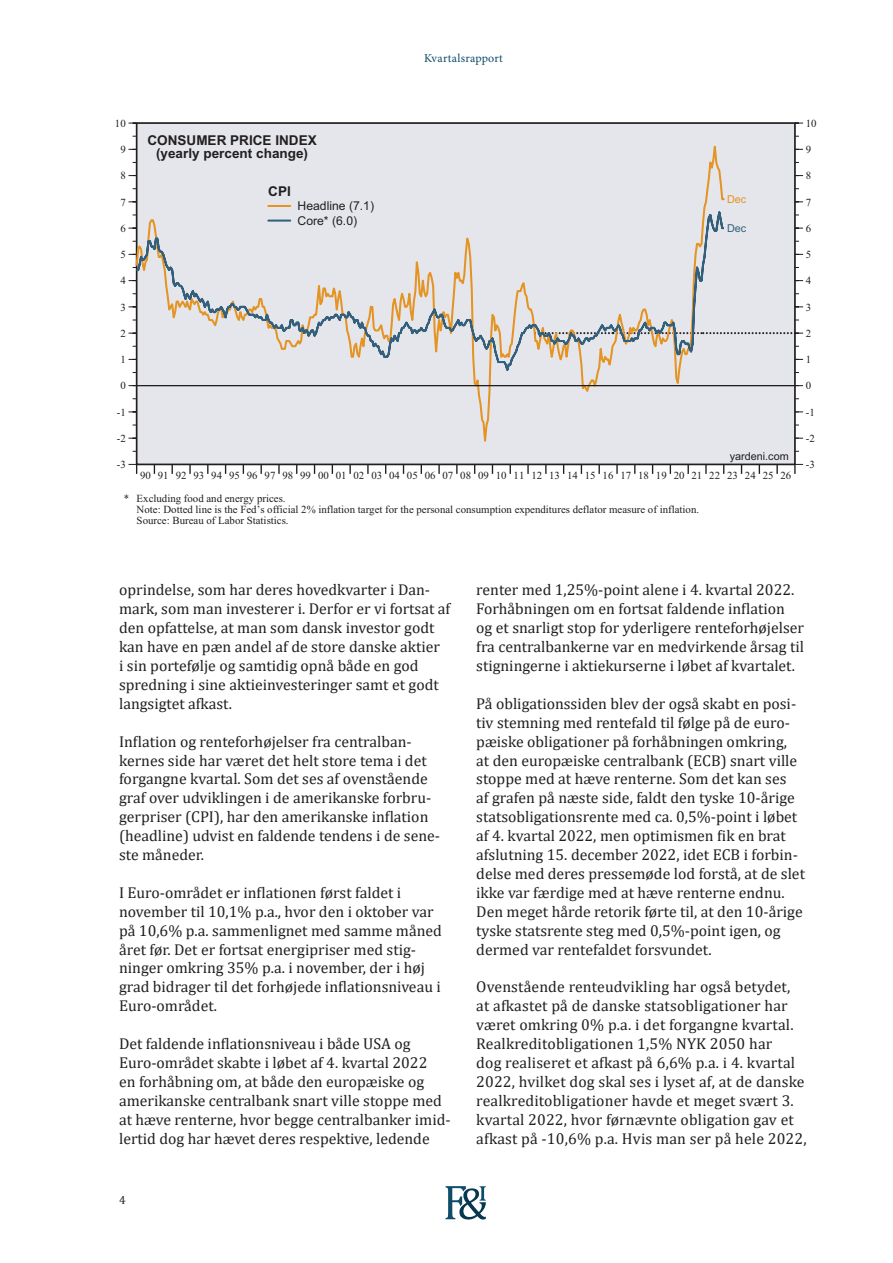
<style>
.page{position:relative;width:893px;height:1263px;background:#fff}
.page>*{position:absolute;margin:0;border:0;box-sizing:border-box;transform-origin:0 0}
.t1{font:15.75px/18.9px "Cambria";color:#231f20}
.t2{font:700 13.5px/13.5px "Arial";color:#231f20;text-align:center}
.t3{font:700 13.5px "Arial";color:#211e1e}
.t4{font:12.15px "Arial";color:#211e1e}
.t5{font:12px "Minion Pro";letter-spacing:.015em;color:#0e4c67}
.t6{font:12px "Cambria";color:#231f20}
.t7{font:10.8px/10.9px "Times New Roman";color:#211e1e}
.t8{font:10.8px "Arial";color:#211e1e}
.t9{font:10.8px "Arial";color:#e59323}
.t10{font:10.8px "Arial";color:#34607b}
</style>
<div class="page">
<svg style="left:445px;top:1186px;width:41px;height:33px"></svg>
<div style="left:137px;top:123px;width:658px;height:341px;background:#e4e6eb"></div>
<svg style="left:349px;top:465px;width:2px;height:9px"></svg>
<svg style="left:278px;top:465px;width:2px;height:9px"></svg>
<svg style="left:189px;top:465px;width:2px;height:9px"></svg>
<svg style="left:545px;top:465px;width:2px;height:9px"></svg>
<svg style="left:527px;top:465px;width:2px;height:9px"></svg>
<svg style="left:456px;top:465px;width:2px;height:9px"></svg>
<svg style="left:438px;top:465px;width:2px;height:9px"></svg>
<svg style="left:367px;top:465px;width:2px;height:9px"></svg>
<svg style="left:776px;top:465px;width:2px;height:9px"></svg>
<svg style="left:705px;top:465px;width:2px;height:9px"></svg>
<svg style="left:687px;top:465px;width:2px;height:9px"></svg>
<svg style="left:616px;top:465px;width:2px;height:9px"></svg>
<svg style="left:598px;top:465px;width:2px;height:9px"></svg>
<svg style="left:794px;top:464px;width:9px;height:10px"></svg>
<svg style="left:129px;top:464px;width:8px;height:10px"></svg>
<svg style="left:727px;top:332px;width:76px;height:2px"></svg>
<svg style="left:134px;top:127px;width:592px;height:337px"></svg>
<svg style="left:135px;top:201px;width:591px;height:176px"></svg>
<hr style="left:137px;top:385px;width:658px;height:1px;background:#231f20">
<hr style="left:268px;top:220px;width:22px;height:2px;background:#34607b">
<hr style="left:268px;top:205px;width:22px;height:2px;background:#e59323">
<p class="t5" style="left:424px;top:50px;width:80px">Kvartalsrapport</p>
<p class="t7" style="left:115px;top:119px;width:12px">10</p>
<p class="t7" style="left:806px;top:119px;width:12px">10</p>
<p class="t7" style="left:120px;top:145px;width:7px">9</p>
<p class="t2" style="left:147px;top:134px;width:171px">CONSUMER PRICE INDEX (yearly percent change)</p>
<p class="t7" style="left:806px;top:145px;width:7px">9</p>
<p class="t7" style="left:120px;top:171px;width:7px">8</p>
<p class="t7" style="left:806px;top:171px;width:7px">8</p>
<p class="t7" style="left:120px;top:198px;width:7px">7</p>
<p class="t3" style="left:268px;top:182px;width:24px">CPI</p>
<p class="t4" style="left:298px;top:198px;width:78px">Headline (7.1)</p>
<p class="t9" style="left:727px;top:192px;width:21px">Dec</p>
<p class="t7" style="left:806px;top:198px;width:7px">7</p>
<p class="t7" style="left:120px;top:224px;width:7px">6</p>
<p class="t4" style="left:298px;top:212px;width:61px">Core* (6.0)</p>
<p class="t10" style="left:727px;top:221px;width:21px">Dec</p>
<p class="t7" style="left:806px;top:224px;width:7px">6</p>
<p class="t7" style="left:120px;top:250px;width:7px">5</p>
<p class="t7" style="left:806px;top:250px;width:7px">5</p>
<p class="t7" style="left:120px;top:276px;width:7px">4</p>
<p class="t7" style="left:806px;top:276px;width:7px">4</p>
<p class="t7" style="left:120px;top:303px;width:7px">3</p>
<p class="t7" style="left:806px;top:303px;width:7px">3</p>
<p class="t7" style="left:120px;top:329px;width:7px">2</p>
<p class="t7" style="left:806px;top:329px;width:7px">2</p>
<p class="t7" style="left:120px;top:355px;width:7px">1</p>
<p class="t7" style="left:806px;top:355px;width:7px">1</p>
<p class="t7" style="left:120px;top:381px;width:7px">0</p>
<p class="t7" style="left:806px;top:381px;width:7px">0</p>
<p class="t7" style="left:117px;top:408px;width:11px">-1</p>
<p class="t7" style="left:806px;top:408px;width:11px">-1</p>
<p class="t7" style="left:117px;top:434px;width:11px">-2</p>
<p class="t7" style="left:806px;top:434px;width:11px">-2</p>
<p class="t7" style="left:117px;top:460px;width:11px">-3</p>
<p class="t8" style="left:730px;top:449px;width:61px">yardeni.com</p>
<p class="t7" style="left:806px;top:460px;width:11px">-3</p>
<p class="t7" style="left:140px;top:470px;width:653px">90 91 92 93 94 95 96 97 98 99 00 01 02 03 04 05 06 07 08 09 10 11 12 13 14 15 16 17 18 19 20 21 22 23 24 25 26</p>
<p class="t7" style="left:124px;top:494px;width:163px">* Excluding food and energy prices.</p>
<p class="t7" style="left:137px;top:505px;width:564px">Note: Dotted line is the Fed’s official 2% inflation target for the personal consumption expenditures deflator measure of inflation.<br>Source: Bureau of Labor Statistics.</p>
<p class="t1" style="left:119px;top:580px;width:333px">oprindelse, som har deres hovedkvarter i Dan&shy;mark, som man investerer i. Derfor er vi fortsat af den opfattelse, at man som dansk investor godt kan have en pæn andel af de store danske aktier<br>i sin portefølje og samtidig opnå både en god spredning i sine aktieinvesteringer samt et godt langsigtet afkast.</p>
<p class="t1" style="left:119px;top:732px;width:323px">Inflation og renteforhøjelser fra centralban&shy;kernes side har været det helt store tema i det forgangne kvartal. Som det ses af ovenstående graf over udviklingen i de amerikanske forbru&shy;gerpriser (CPI), har den amerikanske inflation (headline) udvist en faldende tendens i de sene&shy;ste måneder.</p>
<p class="t1" style="left:119px;top:883px;width:324px">I Euro-området er inflationen først faldet i november til 10,1% p.a., hvor den i oktober var på 10,6% p.a. sammenlignet med samme måned året før. Det er fortsat energipriser med stig&shy;ninger omkring 35% p.a. i november, der i høj grad bidrager til det forhøjede inflationsniveau i Euro-området.</p>
<p class="t1" style="left:119px;top:1034px;width:333px">Det faldende inflationsniveau i både USA og Euro-området skabte i løbet af 4. kvartal 2022<br>en forhåbning om, at både den europæiske og amerikanske centralbank snart ville stoppe med at hæve renterne, hvor begge centralbanker imid&shy;lertid dog har hævet deres respektive, ledende</p>
<p class="t6" style="left:119px;top:1193px;width:8px">4</p>
<p class="t1" style="left:476px;top:580px;width:329px">renter med 1,25%-point alene i 4. kvartal 2022.<br>Forhåbningen om en fortsat faldende inflation og et snarligt stop for yderligere renteforhøjelser fra centralbankerne var en medvirkende årsag til stigningerne i aktiekurserne i løbet af kvartalet.</p>
<p class="t1" style="left:476px;top:694px;width:330px">På obligationssiden blev der også skabt en posi&shy;tiv stemning med rentefald til følge på de euro&shy;pæiske obligationer på forhåbningen omkring,<br>at den europæiske centralbank (ECB) snart ville stoppe med at hæve renterne. Som det kan ses<br>af grafen på næste side, faldt den tyske 10-årige statsobligationsrente med ca. 0,5%-point i løbet af 4. kvartal 2022, men optimismen fik en brat afslutning 15. december 2022, idet ECB i forbin&shy;delse med deres pressemøde lod forstå, at de slet ikke var færdige med at hæve renterne endnu.<br>Den meget hårde retorik førte til, at den 10-årige tyske statsrente steg med 0,5%-point igen, og dermed var rentefaldet forsvundet.</p>
<p class="t1" style="left:476px;top:977px;width:332px">Ovenstående renteudvikling har også betydet, at afkastet på de danske statsobligationer har været omkring 0% p.a. i det forgangne kvartal.<br>Realkreditobligationen 1,5% NYK 2050 har<br>dog realiseret et afkast på 6,6% p.a. i 4. kvartal 2022, hvilket dog skal ses i lyset af, at de danske realkreditobligationer havde et meget svært 3. kvartal 2022, hvor førnævnte obligation gav et afkast på -10,6% p.a. Hvis man ser på hele 2022,</p>
</div>
